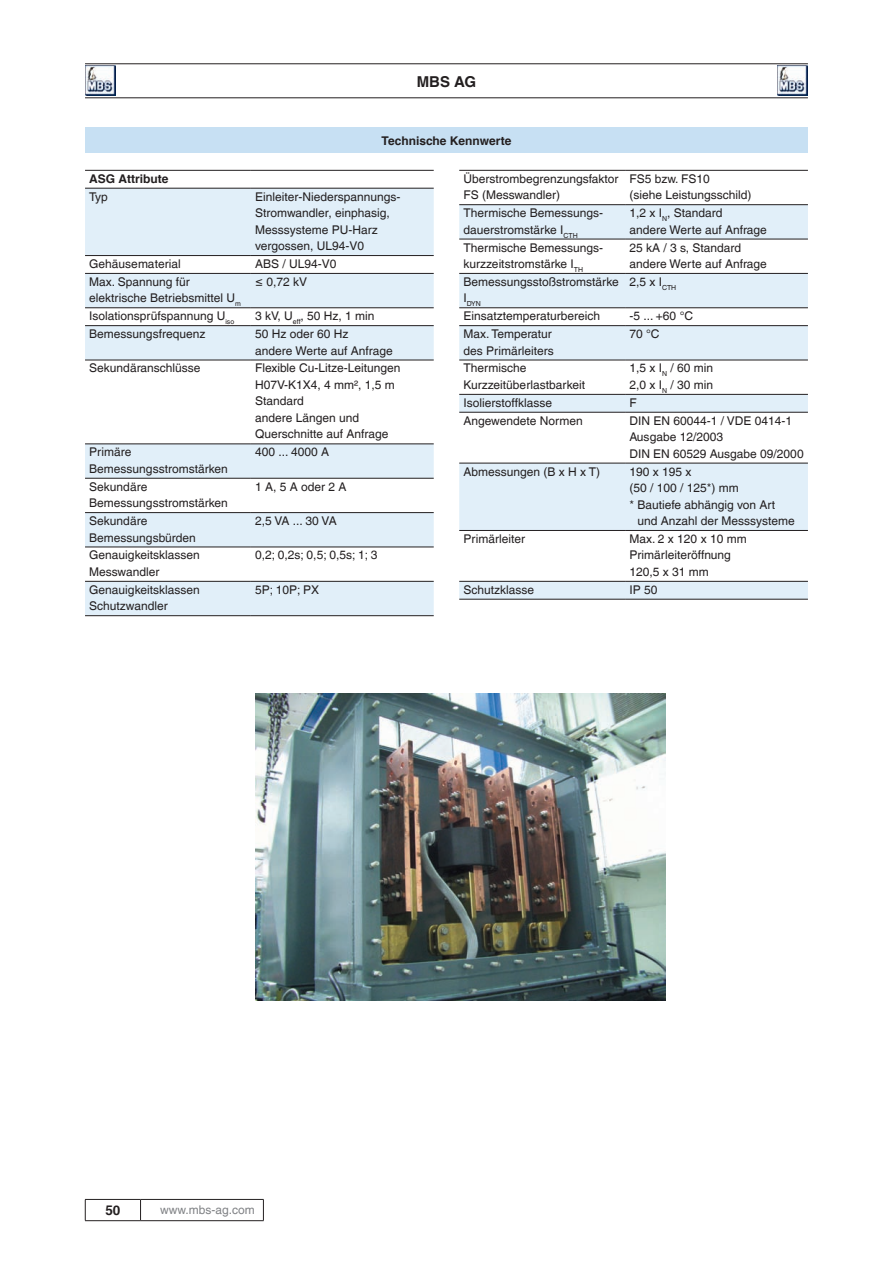
<style>
.page{position:relative;width:893px;height:1263px;background:#fff}
.page>*{position:absolute;margin:0;border:0;box-sizing:border-box;transform-origin:0 0}
.t1{font:700 15px "Helvetica LT Com";color:#231f20}
.t2{font:700 13.5px "Helvetica LT Com";color:#231f20}
.t3{font:12px/16.5px "Helvetica LT Com";color:#231f20}
.t4{font:700 12px "Helvetica LT Com";color:#231f20}
.t5{font:12px "Helvetica LT Com";color:#808285}
.t6{font:6.9px "Helvetica LT Com";color:#231f20}
</style>
<div class="page">
<hr style="left:85px;top:64px;width:723px;height:1px;background:#231f20">
<hr style="left:85px;top:98px;width:723px;height:1px;background:#231f20">
<img style="left:85px;top:66px;width:31px;height:30px">
<svg style="left:807px;top:66px;width:1px;height:30px"></svg>
<img style="left:777px;top:66px;width:30px;height:30px">
<hr style="left:85px;top:1199px;width:56px;height:1px;background:#231f20">
<svg style="left:85px;top:1200px;width:1px;height:20px"></svg>
<hr style="left:141px;top:1199px;width:123px;height:1px;background:#231f20">
<svg style="left:140px;top:1200px;width:1px;height:20px"></svg>
<svg style="left:263px;top:1200px;width:1px;height:20px"></svg>
<hr style="left:85px;top:1220px;width:56px;height:1px;background:#231f20">
<hr style="left:141px;top:1220px;width:123px;height:1px;background:#231f20">
<img style="left:255px;top:693px;width:410px;height:308px">
<div style="left:85px;top:128px;width:723px;height:25px;background:#c7e0f3"></div>
<svg style="left:85px;top:189px;width:349px;height:426px;fill:#e1eff9"></svg>
<hr style="left:85px;top:170px;width:166px;height:1px;background:#231f20">
<hr style="left:251px;top:170px;width:183px;height:1px;background:#231f20">
<hr style="left:85px;top:188px;width:166px;height:1px;background:#231f20">
<hr style="left:251px;top:188px;width:183px;height:1px;background:#231f20">
<hr style="left:85px;top:255px;width:166px;height:1px;background:#231f20">
<hr style="left:251px;top:255px;width:183px;height:1px;background:#231f20">
<hr style="left:85px;top:273px;width:166px;height:1px;background:#231f20">
<hr style="left:251px;top:273px;width:183px;height:1px;background:#231f20">
<hr style="left:85px;top:307px;width:166px;height:1px;background:#231f20">
<hr style="left:251px;top:307px;width:183px;height:1px;background:#231f20">
<hr style="left:85px;top:325px;width:166px;height:1px;background:#231f20">
<hr style="left:251px;top:325px;width:183px;height:1px;background:#231f20">
<hr style="left:85px;top:360px;width:166px;height:1px;background:#231f20">
<hr style="left:251px;top:360px;width:183px;height:1px;background:#231f20">
<hr style="left:85px;top:444px;width:166px;height:1px;background:#231f20">
<hr style="left:251px;top:444px;width:183px;height:1px;background:#231f20">
<hr style="left:85px;top:478px;width:166px;height:1px;background:#231f20">
<hr style="left:251px;top:478px;width:183px;height:1px;background:#231f20">
<hr style="left:85px;top:512px;width:166px;height:1px;background:#231f20">
<hr style="left:251px;top:512px;width:183px;height:1px;background:#231f20">
<hr style="left:85px;top:547px;width:166px;height:1px;background:#231f20">
<hr style="left:251px;top:547px;width:183px;height:1px;background:#231f20">
<hr style="left:85px;top:581px;width:166px;height:1px;background:#231f20">
<hr style="left:251px;top:581px;width:183px;height:1px;background:#231f20">
<hr style="left:85px;top:615px;width:166px;height:1px;background:#231f20">
<hr style="left:251px;top:615px;width:183px;height:1px;background:#231f20">
<svg style="left:459px;top:205px;width:349px;height:394px;fill:#e1eff9"></svg>
<hr style="left:459px;top:170px;width:166px;height:1px;background:#231f20">
<hr style="left:625px;top:170px;width:183px;height:1px;background:#231f20">
<hr style="left:459px;top:204px;width:166px;height:1px;background:#231f20">
<hr style="left:625px;top:204px;width:183px;height:1px;background:#231f20">
<hr style="left:459px;top:239px;width:166px;height:1px;background:#231f20">
<hr style="left:625px;top:239px;width:183px;height:1px;background:#231f20">
<hr style="left:459px;top:273px;width:166px;height:1px;background:#231f20">
<hr style="left:625px;top:273px;width:183px;height:1px;background:#231f20">
<hr style="left:459px;top:307px;width:166px;height:1px;background:#231f20">
<hr style="left:625px;top:307px;width:183px;height:1px;background:#231f20">
<hr style="left:459px;top:325px;width:166px;height:1px;background:#231f20">
<hr style="left:625px;top:325px;width:183px;height:1px;background:#231f20">
<hr style="left:459px;top:360px;width:166px;height:1px;background:#231f20">
<hr style="left:625px;top:360px;width:183px;height:1px;background:#231f20">
<hr style="left:459px;top:394px;width:166px;height:1px;background:#231f20">
<hr style="left:625px;top:394px;width:183px;height:1px;background:#231f20">
<hr style="left:459px;top:412px;width:166px;height:1px;background:#231f20">
<hr style="left:625px;top:412px;width:183px;height:1px;background:#231f20">
<hr style="left:459px;top:463px;width:166px;height:1px;background:#231f20">
<hr style="left:625px;top:463px;width:183px;height:1px;background:#231f20">
<hr style="left:459px;top:530px;width:166px;height:1px;background:#231f20">
<hr style="left:625px;top:530px;width:183px;height:1px;background:#231f20">
<hr style="left:459px;top:581px;width:166px;height:1px;background:#231f20">
<hr style="left:459px;top:599px;width:166px;height:1px;background:#231f20">
<hr style="left:625px;top:581px;width:183px;height:1px;background:#231f20">
<hr style="left:625px;top:599px;width:183px;height:1px;background:#231f20">
<p class="t1" style="left:417px;top:73px;width:61px">MBS AG</p>
<p class="t4" style="left:382px;top:133px;width:131px">Technische Kennwerte</p>
<p class="t4" style="left:89px;top:171px;width:81px">ASG Attribute</p>
<p class="t3" style="left:89px;top:188px;width:20px">Typ</p>
<p class="t3" style="left:255px;top:188px;width:147px">Einleiter-Niederspannungs-<br>Stromwandler, einphasig,<br>Messsysteme PU-Harz vergossen, UL94-V0</p>
<p class="t3" style="left:89px;top:255px;width:93px">Gehäusematerial</p>
<p class="t3" style="left:255px;top:255px;width:83px">ABS / UL94-V0</p>
<p class="t3" style="left:89px;top:273px;width:153px">Max. Spannung für elektrische Betriebsmittel U<sub>m</sub></p>
<p class="t3" style="left:255px;top:273px;width:54px">≤ 0,72 kV</p>
<p class="t3" style="left:89px;top:308px;width:147px">Isolationsprüfspannung U<sub>iso</sub></p>
<p class="t3" style="left:255px;top:308px;width:121px">3 kV, U<sub>eff</sub>, 50 Hz, 1 min</p>
<p class="t3" style="left:89px;top:326px;width:118px">Bemessungsfrequenz</p>
<p class="t3" style="left:255px;top:326px;width:139px">50 Hz oder 60 Hz<br>andere Werte auf Anfrage</p>
<p class="t3" style="left:89px;top:360px;width:113px">Sekundäranschlüsse</p>
<p class="t3" style="left:255px;top:360px;width:147px">Flexible Cu-Litze-Leitungen<br>H07V-K1X4, 4 mm², 1,5 m<br>Standard<br>andere Längen und<br>Querschnitte auf Anfrage</p>
<p class="t3" style="left:89px;top:444px;width:140px">Primäre<br>Bemessungsstromstärken</p>
<p class="t3" style="left:255px;top:444px;width:76px">400 ... 4000 A</p>
<p class="t3" style="left:89px;top:478px;width:140px">Sekundäre<br>Bemessungsstromstärken</p>
<p class="t3" style="left:255px;top:478px;width:93px">1 A, 5 A oder 2 A</p>
<p class="t3" style="left:89px;top:512px;width:108px">Sekundäre<br>Bemessungsbürden</p>
<p class="t3" style="left:255px;top:512px;width:83px">2,5 VA ... 30 VA</p>
<p class="t3" style="left:89px;top:547px;width:112px">Genauigkeitsklassen<br>Messwandler</p>
<p class="t3" style="left:255px;top:547px;width:124px">0,2; 0,2s; 0,5; 0,5s; 1; 3</p>
<p class="t3" style="left:89px;top:581px;width:112px">Genauigkeitsklassen<br>Schutzwandler</p>
<p class="t3" style="left:255px;top:581px;width:66px">5P; 10P; PX</p>
<p class="t3" style="left:463px;top:170px;width:156px">Überstrombegrenzungsfaktor<br>FS (Messwandler)</p>
<p class="t3" style="left:629px;top:170px;width:124px">FS5 bzw. FS10<br>(siehe Leistungsschild)</p>
<p class="t3" style="left:463px;top:205px;width:141px">Thermische Bemessungs&shy;dauerstromstärke I<sub>CTH</sub></p>
<p class="t3" style="left:629px;top:205px;width:139px">1,2 x I<sub>N</sub>, Standard<br>andere Werte auf Anfrage</p>
<p class="t3" style="left:463px;top:239px;width:141px">Thermische Bemessungs&shy;kurzzeitstromstärke I<sub>TH</sub></p>
<p class="t3" style="left:629px;top:239px;width:139px">25 kA / 3 s, Standard andere Werte auf Anfrage</p>
<p class="t3" style="left:463px;top:273px;width:157px">Bemessungsstoßstromstärke</p>
<p class="t6" style="left:463px;top:300px;width:19px"><sup>I</sup>DYN</p>
<p class="t3" style="left:629px;top:273px;width:48px">2,5 x I<sub>CTH</sub></p>
<p class="t3" style="left:463px;top:308px;width:138px">Einsatztemperaturbereich</p>
<p class="t3" style="left:629px;top:308px;width:65px">-5 ... +60 °C</p>
<p class="t3" style="left:463px;top:326px;width:92px">Max. Temperatur des Primärleiters</p>
<p class="t3" style="left:629px;top:326px;width:32px">70 °C</p>
<p class="t3" style="left:463px;top:360px;width:123px">Thermische<br>Kurzzeitüberlastbarkeit</p>
<p class="t3" style="left:629px;top:360px;width:85px">1,5 x I<sub>N</sub> / 60 min<br>2,0 x I<sub>N</sub> / 30 min</p>
<p class="t3" style="left:463px;top:394px;width:90px">Isolierstoffklasse</p>
<p class="t3" style="left:629px;top:394px;width:9px">F</p>
<p class="t3" style="left:463px;top:412px;width:121px">Angewendete Normen</p>
<p class="t3" style="left:629px;top:412px;width:176px">DIN EN 60044-1 / VDE 0414-1<br>Ausgabe 12/2003<br>DIN EN 60529 Ausgabe 09/2000</p>
<p class="t3" style="left:463px;top:463px;width:138px">Abmessungen (B x H x T)</p>
<p class="t3" style="left:629px;top:463px;width:64px">190 x 195 x</p>
<p class="t3" style="left:629px;top:479px;width:111px">(50 / 100 / 125*) mm</p>
<p class="t3" style="left:629px;top:496px;width:147px">* Bautiefe abhängig von Art</p>
<p class="t3" style="left:637px;top:512px;width:159px">und Anzahl der Messsysteme</p>
<p class="t3" style="left:463px;top:530px;width:63px">Primärleiter</p>
<p class="t3" style="left:629px;top:530px;width:119px">Max. 2 x 120 x 10 mm<br>Primärleiteröffnung<br>120,5 x 31 mm</p>
<p class="t3" style="left:463px;top:581px;width:72px">Schutzklasse</p>
<p class="t3" style="left:629px;top:581px;width:30px">IP 50</p>
<p class="t2" style="left:105px;top:1202px;width:17px">50</p>
<p class="t5" style="left:160px;top:1203px;width:96px">www.mbs-ag.com</p>
</div>
